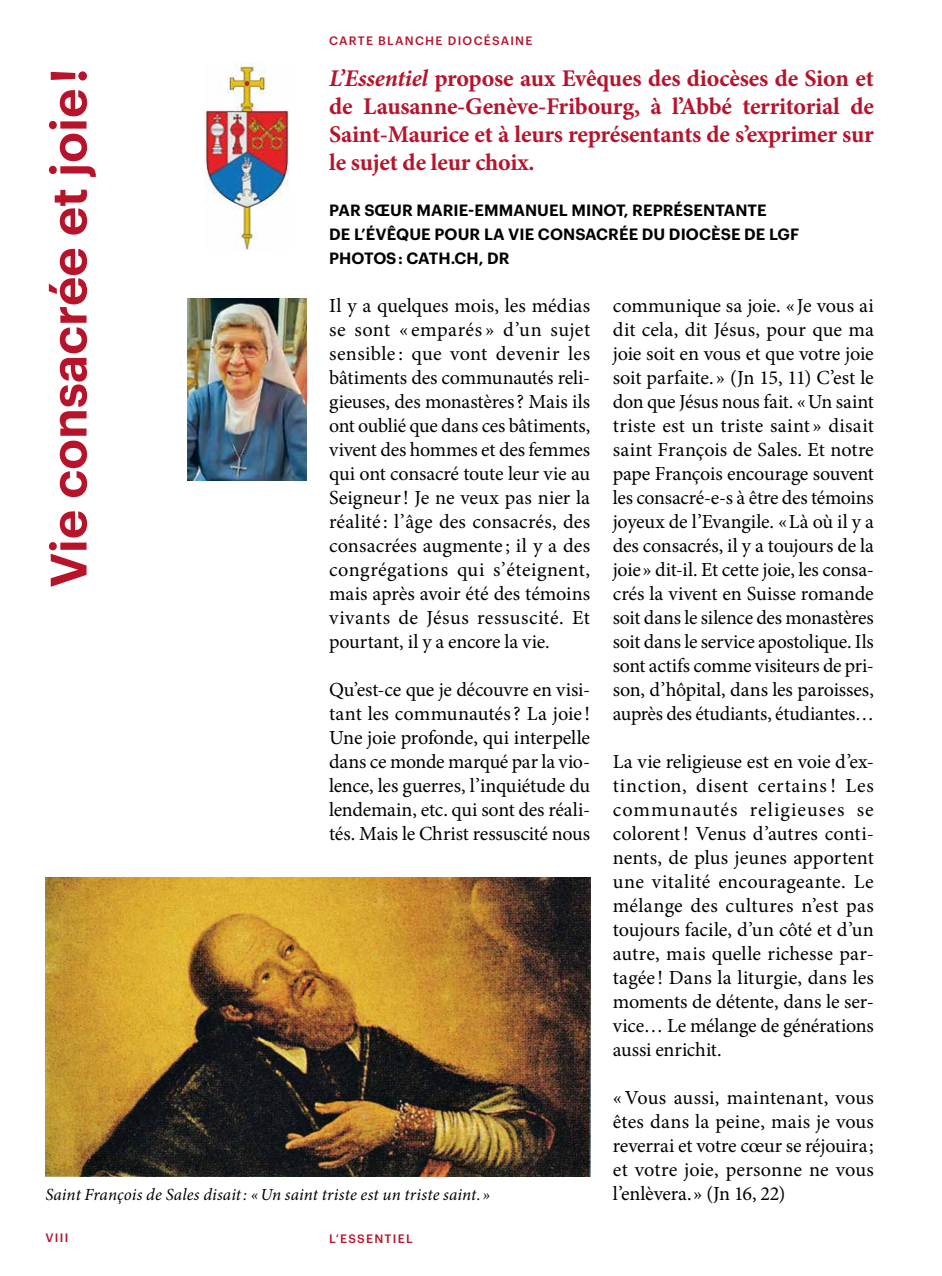
<style>
.page{position:relative;width:942px;height:1276px;background:#fff}
.page>*{position:absolute;margin:0;border:0;box-sizing:border-box;transform-origin:0 0}
.t1{font:600 50px "Graphik";color:#b7142c}
.t2{font:700 24px/28px "Minion Pro";letter-spacing:-.01em;color:#b7142c;text-align:justify}
.t3{font:20px/24px "Minion Pro";letter-spacing:-.005em;color:#000;text-align:justify}
.t4{font:italic 17px "Minion Pro";letter-spacing:.005em;color:#000}
.t5{font:600 16px/24px "Graphik";letter-spacing:.005em;color:#000}
.t6{font:500 12px "Graphik";letter-spacing:.105em;color:#b7142c}
.s1{font-style:italic}
</style>
<div class="page">
<img style="left:204px;top:63px;width:85px;height:187px">
<img style="left:187px;top:298px;width:119px;height:182px">
<img style="left:45px;top:877px;width:545px;height:299px">
<p class="t6" style="left:329px;top:32px;width:205px">CARTE BLANCHE DIOCÉSAINE</p>
<h1 class="t1" style="left:30px;top:588px;width:521px;rotate:-90deg">Vie consacrée et joie !</h1>
<p class="t2" style="left:329px;top:64px;width:546px"><span class="s1">L’Essentiel</span> propose aux Evêques des diocèses de Sion et de Lausanne-Genève-Fribourg, à l’Abbé territorial de Saint-Maurice et à leurs représentants de s’exprimer sur le sujet de leur choix.</p>
<p class="t5" style="left:329px;top:197px;width:471px">PAR SŒUR MARIE-EMMANUEL MINOT, REPRÉSENTANTE<br>DE L’ÉVÊQUE POUR LA VIE CONSACRÉE DU DIOCÈSE DE LGF<br>PHOTOS : CATH.CH, DR</p>
<p class="t3" style="left:329px;top:294px;width:262px">Il y a quelques mois, les médias se sont « emparés » d’un sujet sensible : que vont devenir les bâtiments des communautés reli&shy;gieuses, des monastères? Mais ils ont oublié que dans ces bâtiments, vivent des hommes et des femmes qui ont consacré toute leur vie au Seigneur! Je ne veux pas nier la réalité : l’âge des consacrés, des consacrées augmente ; il y a des congrégations qui s’éteignent, mais après avoir été des témoins vivants de Jésus ressuscité. Et pourtant, il y a encore la vie.</p>
<p class="t3" style="left:329px;top:678px;width:262px">Qu’est-ce que je découvre en visi&shy;tant les communautés? La joie !<br>Une joie profonde, qui interpelle dans ce monde marqué par la vio&shy;lence, les guerres, l’inquiétude du lendemain, etc. qui sont des réali&shy;tés. Mais le Christ ressuscité nous</p>
<p class="t3" style="left:612px;top:294px;width:262px">communique sa joie. «Je vous ai dit cela, dit Jésus, pour que ma joie soit en vous et que votre joie soit parfaite.» (Jn 15, 11) C’est le don que Jésus nous fait. «Un saint triste est un triste saint » disait saint François de Sales. Et notre pape François encourage souvent les consacré-e-s à être des témoins joyeux de l’Evangile. «Là où il y a des consacrés, il y a toujours de la joie» dit-il. Et cette joie, les consa&shy;crés la vivent en Suisse romande soit dans le silence des monastères soit dans le service apostolique. Ils sont actifs comme visiteurs de pri&shy;son, d’hôpital, dans les paroisses, auprès des étudiants, étudiantes…</p>
<p class="t3" style="left:612px;top:750px;width:262px">La vie religieuse est en voie d’ex&shy;tinction, disent certains! Les communautés religieuses se colorent! Venus d’autres conti&shy;nents, de plus jeunes apportent une vitalité encourageante. Le mélange des cultures n’est pas toujours facile, d’un côté et d’un autre, mais quelle richesse par&shy;tagée ! Dans la liturgie, dans les moments de détente, dans le ser&shy;vice… Le mélange de générations aussi enrichit.</p>
<p class="t3" style="left:612px;top:1086px;width:262px">« Vous aussi, maintenant, vous êtes dans la peine, mais je vous reverrai et votre cœur se réjouira; et votre joie, personne ne vous</p>
<p class="t4" style="left:45px;top:1183px;width:446px">Saint François de Sales disait: «Un saint triste est un triste saint.»</p>
<p class="t3" style="left:612px;top:1182px;width:174px">l’enlèvera.» (Jn 16, 22)</p>
<p class="t6" style="left:45px;top:1228px;width:24px">VIII</p>
<p class="t6" style="left:329px;top:1229px;width:85px">L’ESSENTIEL</p>
</div>
